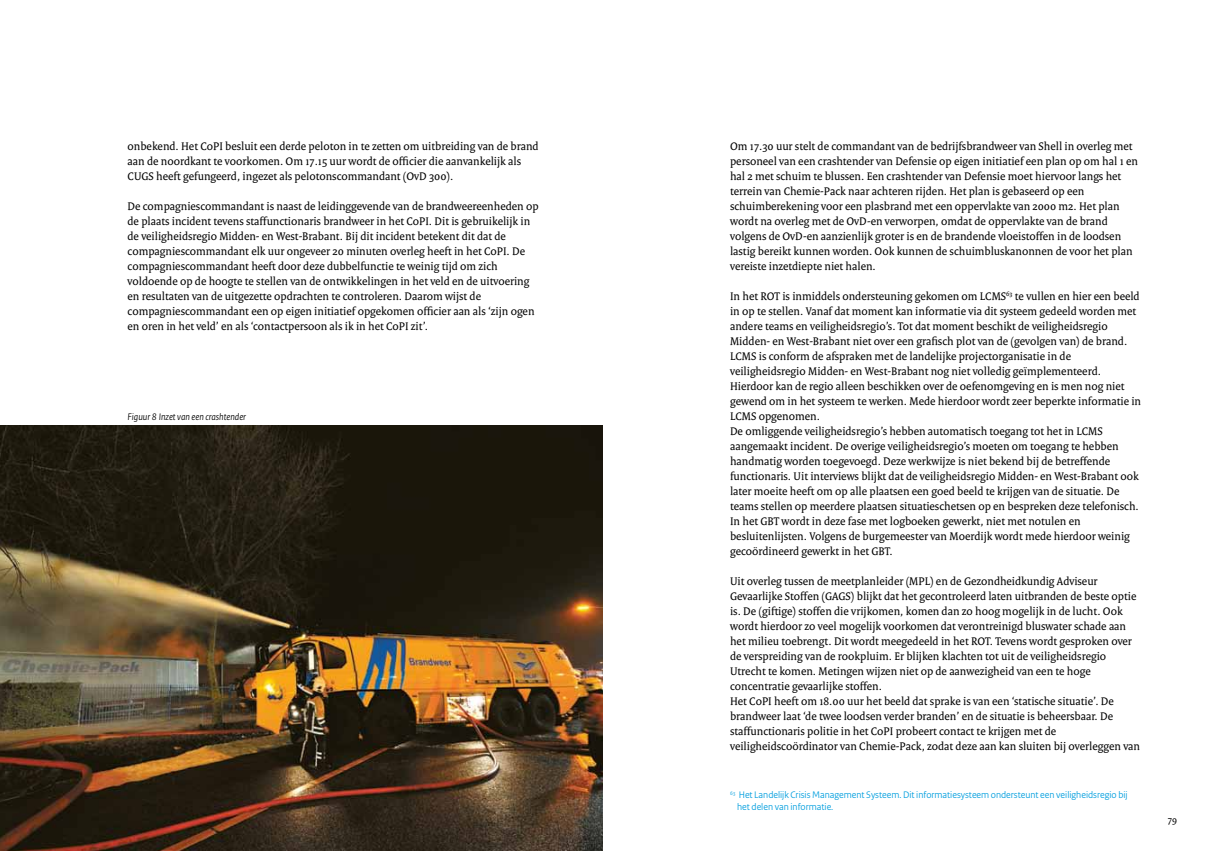
<style>
.page{position:relative;width:1205px;height:851px;background:#fff}
.page>*{position:absolute;margin:0;border:0;box-sizing:border-box;transform-origin:0 0}
.t1{font:11.88px/15px "Rijksoverheid Serif";color:#000}
.t2{font:10px/12.5px "Rijksoverheid Sans";color:#009ede}
.t3{font:italic 10px "Rijksoverheid Sans";color:#000}
.t4{font:10px "Rijksoverheid Serif";color:#000}
</style>
<div class="page">
<img style="left:0;top:425px;width:602px;height:425px">
<p class="t1" style="left:128px;top:138px;width:412px">onbekend. Het CoPI besluit een derde peloton in te zetten om uitbreiding van de brand aan de noordkant te voorkomen. Om 17.15 uur wordt de officier die aanvankelijk als<br>CUGS heeft gefungeerd, ingezet als pelotonscommandant (OvD 300).</p>
<p class="t1" style="left:128px;top:198px;width:412px">De compagniescommandant is naast de leidinggevende van de brandweereenheden op de plaats incident tevens staffunctionaris brandweer in het CoPI. Dit is gebruikelijk in de veiligheidsregio Midden- en West-Brabant. Bij dit incident betekent dit dat de compagniescommandant elk uur ongeveer 20 minuten overleg heeft in het CoPI. De compagniescommandant heeft door deze dubbelfunctie te weinig tijd om zich voldoende op de hoogte te stellen van de ontwikkelingen in het veld en de uitvoering en resultaten van de uitgezette opdrachten te controleren. Daarom wijst de compagniescommandant een op eigen initiatief opgekomen officier aan als ‘zijn ogen en oren in het veld’ en als ‘contactpersoon als ik in het CoPI zit’.</p>
<p class="t3" style="left:128px;top:411px;width:120px">Figuur 8 Inzet van een crashtender</p>
<p class="t1" style="left:730px;top:138px;width:409px">Om 17.30 uur stelt de commandant van de bedrijfsbrandweer van Shell in overleg met personeel van een crashtender van Defensie op eigen initiatief een plan op om hal 1 en hal 2 met schuim te blussen. Een crashtender van Defensie moet hiervoor langs het terrein van Chemie-Pack naar achteren rijden. Het plan is gebaseerd op een schuimberekening voor een plasbrand met een oppervlakte van 2000 m2. Het plan wordt na overleg met de OvD-en verworpen, omdat de oppervlakte van de brand volgens de OvD-en aanzienlijk groter is en de brandende vloeistoffen in de loodsen lastig bereikt kunnen worden. Ook kunnen de schuimbluskanonnen de voor het plan vereiste inzetdiepte niet halen.</p>
<p class="t1" style="left:730px;top:288px;width:413px">In het ROT is inmiddels ondersteuning gekomen om LCMS<sup>63</sup> te vullen en hier een beeld in op te stellen. Vanaf dat moment kan informatie via dit systeem gedeeld worden met andere teams en veiligheidsregio’s. Tot dat moment beschikt de veiligheidsregio Midden- en West-Brabant niet over een grafisch plot van de (gevolgen van) de brand.<br>LCMS is conform de afspraken met de landelijke projectorganisatie in de veiligheidsregio Midden- en West-Brabant nog niet volledig geïmplementeerd.<br>Hierdoor kan de regio alleen beschikken over de oefenomgeving en is men nog niet gewend om in het systeem te werken. Mede hierdoor wordt zeer beperkte informatie in LCMS opgenomen.<br>De omliggende veiligheidsregio’s hebben automatisch toegang tot het in LCMS aangemaakt incident. De overige veiligheidsregio’s moeten om toegang te hebben handmatig worden toegevoegd. Deze werkwijze is niet bekend bij de betreffende functionaris. Uit interviews blijkt dat de veiligheidsregio Midden- en West-Brabant ook later moeite heeft om op alle plaatsen een goed beeld te krijgen van de situatie. De teams stellen op meerdere plaatsen situatieschetsen op en bespreken deze telefonisch.<br>In het GBT wordt in deze fase met logboeken gewerkt, niet met notulen en besluitenlijsten. Volgens de burgemeester van Moerdijk wordt mede hierdoor weinig gecoördineerd gewerkt in het GBT.</p>
<p class="t1" style="left:730px;top:573px;width:411px">Uit overleg tussen de meetplanleider (MPL) en de Gezondheidkundig Adviseur Gevaarlijke Stoffen (GAGS) blijkt dat het gecontroleerd laten uitbranden de beste optie is. De (giftige) stoffen die vrijkomen, komen dan zo hoog mogelijk in de lucht. Ook wordt hierdoor zo veel mogelijk voorkomen dat verontreinigd bluswater schade aan het milieu toebrengt. Dit wordt meegedeeld in het ROT. Tevens wordt gesproken over de verspreiding van de rookpluim. Er blijken klachten tot uit de veiligheidsregio Utrecht te komen. Metingen wijzen niet op de aanwezigheid van een te hoge concentratie gevaarlijke stoffen.<br>Het CoPI heeft om 18.00 uur het beeld dat sprake is van een ‘statische situatie’. De brandweer laat ‘de twee loodsen verder branden’ en de situatie is beheersbaar. De staffunctionaris politie in het CoPI probeert contact te krijgen met de veiligheidscoördinator van Chemie-Pack, zodat deze aan kan sluiten bij overleggen van</p>
<p class="t2" style="left:737px;top:788px;width:392px;text-indent:-7px"><sup>63</sup> Het Landelijk Crisis Management Systeem. Dit informatiesysteem ondersteunt een veiligheidsregio bij het delen van informatie.</p>
<p class="t4" style="left:1168px;top:813px;width:11px">79</p>
</div>
